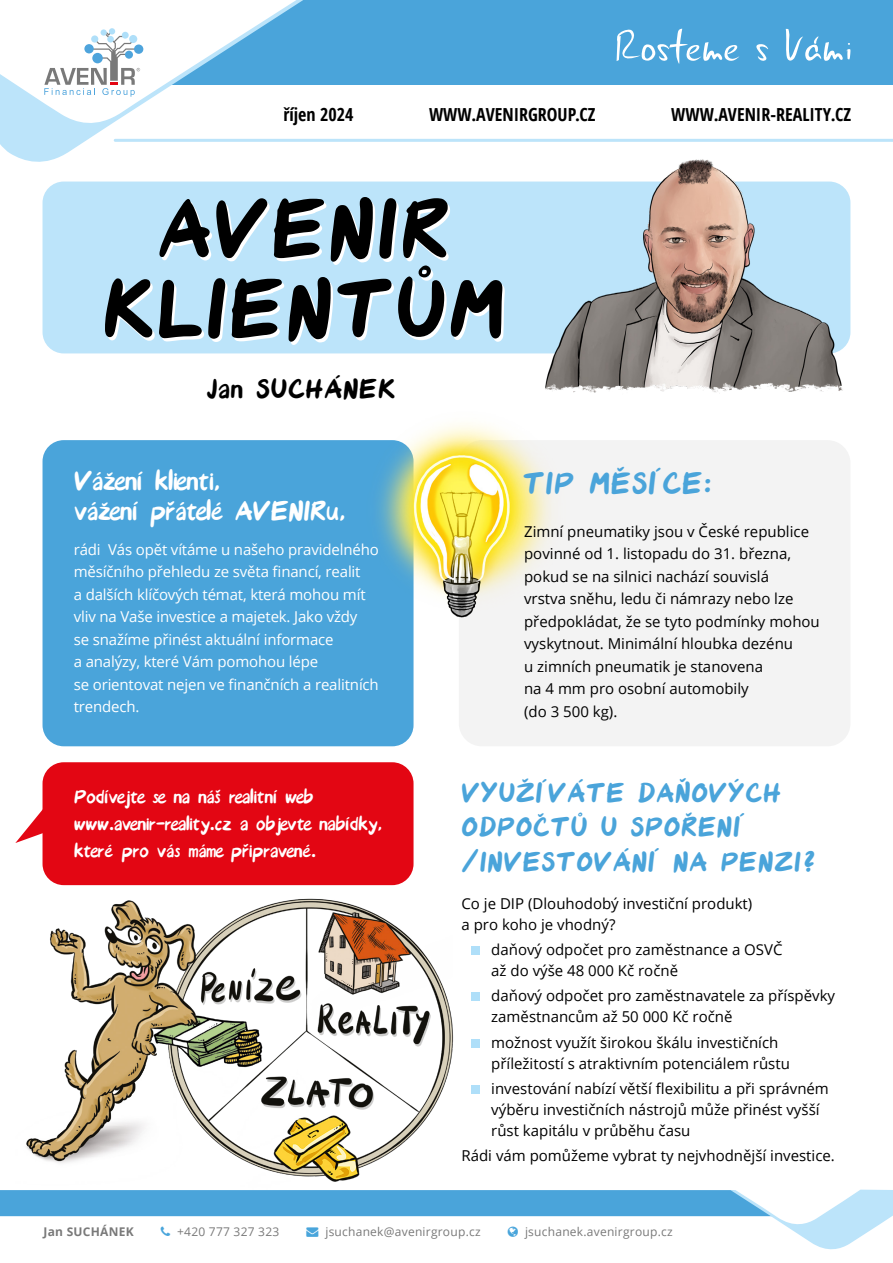
<style>
.page{position:relative;width:893px;height:1263px;background:#fff}
.page>*{position:absolute;margin:0;border:0;box-sizing:border-box;transform-origin:0 0}
.t1{font:108.6px/79.9px "Avenir Font";color:#000;text-align:center}
.t2{font:40.35px "Avenir Font";color:#4aa4da}
.t3{font:36px/34.5px "Avenir Font";color:#4aa4da}
.t4{font:36px/30px "Avenir Font";letter-spacing:-.03em;color:#fff}
.t5{font:36px "Avenir Font";color:#000}
.t6{font:25.5px/27px "Avenir Font";letter-spacing:-.03em;color:#fff}
.t7{font:700 condensed 18px "Open Sans";color:#000}
.t8{font:15px/22.5px "Open Sans";color:#000}
.t9{font:15px/22.5px "Open Sans";letter-spacing:-.01em;color:#fff}
.t10{font:12px "Open Sans";letter-spacing:.02em;color:#797979}
.t11{font:700 12px "Open Sans";letter-spacing:.02em;color:#797979}
.s1{color:#49a5db}
</style>
<div class="page">
<div style="left:22px;top:0;width:871px;height:85px;background:#4aa4da"></div>
<svg style="left:0;top:0;width:328px;height:162px"></svg>
<svg style="left:617px;top:29px;width:123px;height:35px"></svg>
<svg style="left:756px;top:44px;width:12px;height:17px"></svg>
<svg style="left:786px;top:29px;width:64px;height:32px"></svg>
<hr style="left:115px;top:139px;width:778px;height:3px;background:#bce4fa">
<div style="left:43px;top:182px;width:807px;height:171px;background:#bce4fa;border-radius:21px"></div>
<svg style="left:0;top:0;width:302px;height:129px"></svg>
<div style="left:43px;top:440px;width:371px;height:306px;background:#4aa4da;border-radius:21px"></div>
<div style="left:459px;top:440px;width:391px;height:306px;background:#f3f3f3;border-radius:23px"></div>
<img style="left:348px;top:423px;width:203px;height:206px">
<div style="left:471px;top:945px;width:9px;height:9px;background:#afdff9"></div>
<div style="left:471px;top:992px;width:9px;height:9px;background:#afdff9"></div>
<div style="left:471px;top:1085px;width:9px;height:9px;background:#afdff9"></div>
<div style="left:471px;top:1039px;width:9px;height:9px;background:#afdff9"></div>
<div style="left:43px;top:762px;width:371px;height:123px;background:#e30613;border-radius:21px"></div>
<img style="left:26px;top:812px;width:428px;height:370px">
<svg style="left:15px;top:800px;width:35px;height:43px"></svg>
<img style="left:539px;top:138px;width:311px;height:291px">
<svg style="left:0;top:1189px;width:893px;height:61px"></svg>
<p class="t7" style="left:283px;top:101px;width:72px">říjen 2024</p>
<p class="t7" style="left:429px;top:101px;width:168px">WWW.AVENIRGROUP.CZ</p>
<p class="t7" style="left:671px;top:101px;width:181px">WWW.AVENIR-REALITY.CZ</p>
<h1 class="t1" style="left:102px;top:192px;width:405px">AVENIR<br>KLIENTŮM</h1>
<h3 class="t5" style="left:206px;top:374px;width:191px">Jan SUCHÁNEK</h3>
<h3 class="t4" style="left:74px;top:467px;width:274px">Vážení klienti,<br>vážení přátelé AVENIRu,</h3>
<p class="t9" style="left:74px;top:538px;width:307px">rádi Vás opět vítáme u našeho pravidelného měsíčního přehledu ze světa financí, realit<br>a dalších klíčových témat, která mohou mít vliv na Vaše investice a majetek. Jako vždy<br>se snažíme přinést aktuální informace<br>a analýzy, které Vám pomohou lépe<br>se orientovat nejen ve finančních a realitních trendech.</p>
<h3 class="t6" style="left:74px;top:784px;width:310px">Podívejte se na náš realitní web www.avenir-reality.cz a objevte nabídky, které pro vás máme připravené.</h3>
<h2 class="t2" style="left:522px;top:467px;width:192px">TIP MĚSÍCE:</h2>
<p class="t8" style="left:524px;top:520px;width:297px">Zimní pneumatiky jsou v České republice povinné od 1. listopadu do 31. března, pokud se na silnici nachází souvislá<br>vrstva sněhu, ledu či námrazy nebo lze předpokládat, že se tyto podmínky mohou vyskytnout. Minimální hloubka dezénu<br>u zimních pneumatik je stanovena<br>na 4 mm pro osobní automobily<br>(do 3 500 kg).</p>
<h3 class="t3" style="left:461px;top:776px;width:357px">VYUŽÍVÁTE DAŇOVÝCH<br>ODPOČTŮ U SPOŘENÍ /INVESTOVÁNÍ NA PENZI?</h3>
<p class="t8" style="left:461px;top:892px;width:292px;line-height:21px">Co je DIP (Dlouhodobý investiční produkt) a pro koho je vhodný?</p>
<p class="t8" style="left:491px;top:939px;width:293px;line-height:21px">daňový odpočet pro zaměstnance a OSVČ až do výše 48 000 Kč ročně</p>
<p class="t8" style="left:491px;top:985px;width:345px;line-height:21px">daňový odpočet pro zaměstnavatele za příspěvky zaměstnancům až 50 000 Kč ročně</p>
<p class="t8" style="left:491px;top:1031px;width:300px;line-height:21px">možnost využít širokou škálu investičních příležitostí s atraktivním potenciálem růstu</p>
<p class="t8" style="left:491px;top:1077px;width:339px;line-height:21px">investování nabízí větší flexibilitu a při správném výběru investičních nástrojů může přinést vyšší růst kapitálu v průběhu času</p>
<p class="t8" style="left:461px;top:1144px;width:375px">Rádi vám pomůžeme vybrat ty nejvhodnější investice.</p>
<p class="t11" style="left:44px;top:1223px;width:92px">Jan SUCHÁNEK</p>
<p class="t10" style="left:177px;top:1223px;width:104px">+420 777 327 323</p>
<p class="t10" style="left:306px;top:1223px;width:176px"><span class="s1">→</span> jsuchanek@avenirgroup.cz</p>
<p class="t10" style="left:525px;top:1223px;width:149px">jsuchanek.avenirgroup.cz</p>
</div>
